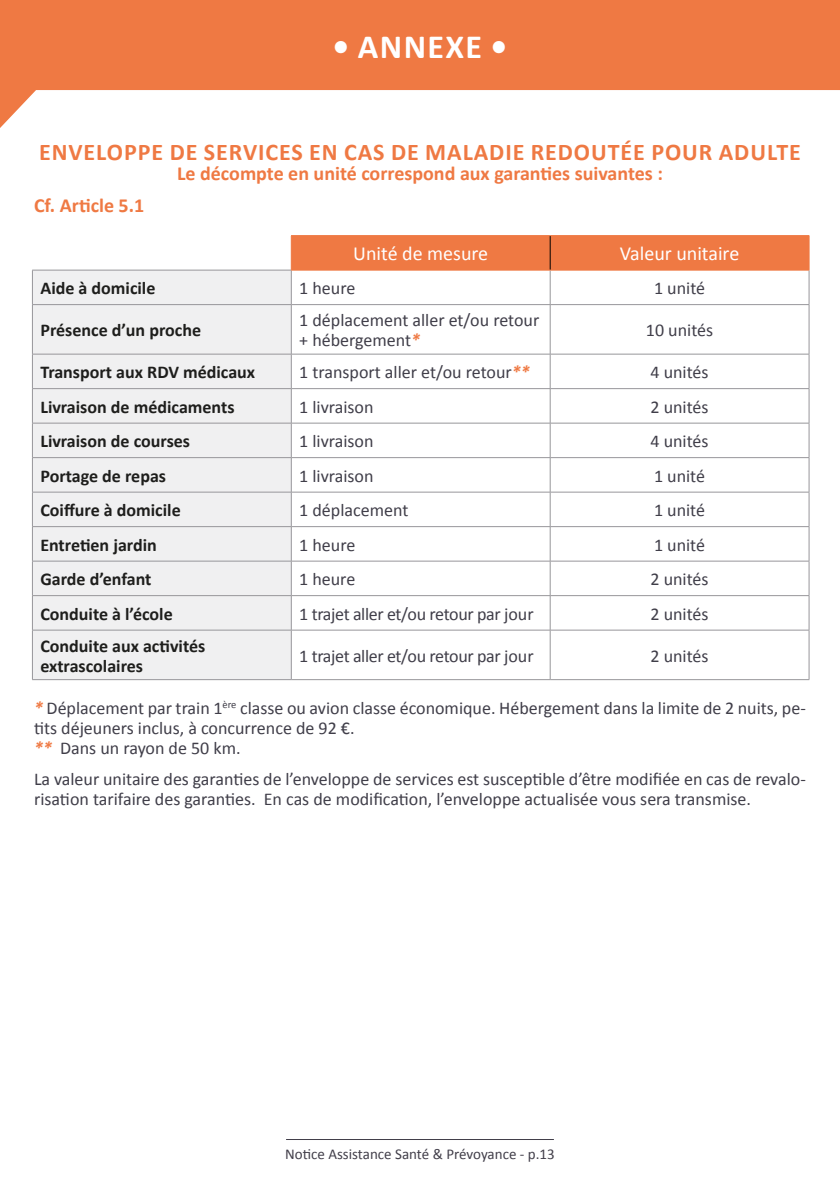
<style>
.page{position:relative;width:840px;height:1191px;background:#fff}
.page>*{position:absolute;margin:0;border:0;box-sizing:border-box;transform-origin:0 0}
.t1{font:700 34px "Calibri";letter-spacing:.04em;color:#fff}
.t2{font:700 24px "Calibri";letter-spacing:.04em;color:#ef7943}
.t3{font:700 20px "Calibri";color:#ef7943}
.t4{font:20px "Calibri";color:#fff}
.t5{font:18px/20px "Calibri";color:#403e49}
.t6{font:700 18px/20px "Calibri";color:#1e1e1c}
.t7{font:18px "Calibri";letter-spacing:-.02em;color:#403e49}
.t8{font:15px "Calibri";color:#423f4a}
.s1{font-weight:700;font-style:italic;color:#ef7943}
</style>
<div class="page">
<svg style="left:0;top:0;width:839px;height:128px;fill:#ef7943"></svg>
<hr style="left:286px;top:1139px;width:267px;height:1px;background:#423f4a">
<div style="left:292px;top:236px;width:516px;height:34px;background:#ef7943"></div>
<div style="left:33px;top:271px;width:258px;height:408px;background:#f0f0f1"></div>
<hr style="left:32px;top:270px;width:1px;height:34px;background:#97969a">
<hr style="left:291px;top:270px;width:1px;height:34px;background:#97969a">
<hr style="left:549px;top:270px;width:1px;height:34px;background:#97969a">
<hr style="left:808px;top:270px;width:1px;height:34px;background:#97969a">
<hr style="left:32px;top:304px;width:259px;height:1px;background:#97969a">
<hr style="left:32px;top:305px;width:1px;height:49px;background:#97969a">
<hr style="left:291px;top:304px;width:259px;height:1px;background:#97969a">
<hr style="left:291px;top:305px;width:1px;height:49px;background:#97969a">
<hr style="left:550px;top:304px;width:258px;height:1px;background:#97969a">
<hr style="left:549px;top:305px;width:1px;height:49px;background:#97969a">
<hr style="left:808px;top:305px;width:1px;height:49px;background:#97969a">
<hr style="left:32px;top:354px;width:259px;height:1px;background:#97969a">
<hr style="left:32px;top:354px;width:1px;height:34px;background:#97969a">
<hr style="left:291px;top:354px;width:259px;height:1px;background:#97969a">
<hr style="left:291px;top:354px;width:1px;height:34px;background:#97969a">
<hr style="left:550px;top:354px;width:258px;height:1px;background:#97969a">
<hr style="left:549px;top:354px;width:1px;height:34px;background:#97969a">
<hr style="left:808px;top:354px;width:1px;height:34px;background:#97969a">
<hr style="left:32px;top:388px;width:259px;height:1px;background:#97969a">
<hr style="left:32px;top:389px;width:1px;height:34px;background:#97969a">
<hr style="left:291px;top:388px;width:259px;height:1px;background:#97969a">
<hr style="left:291px;top:389px;width:1px;height:34px;background:#97969a">
<hr style="left:550px;top:388px;width:258px;height:1px;background:#97969a">
<hr style="left:549px;top:389px;width:1px;height:34px;background:#97969a">
<hr style="left:808px;top:389px;width:1px;height:34px;background:#97969a">
<hr style="left:32px;top:423px;width:259px;height:1px;background:#97969a">
<hr style="left:32px;top:423px;width:1px;height:34px;background:#97969a">
<hr style="left:291px;top:423px;width:259px;height:1px;background:#97969a">
<hr style="left:291px;top:423px;width:1px;height:34px;background:#97969a">
<hr style="left:550px;top:423px;width:258px;height:1px;background:#97969a">
<hr style="left:549px;top:423px;width:1px;height:34px;background:#97969a">
<hr style="left:808px;top:423px;width:1px;height:34px;background:#97969a">
<hr style="left:32px;top:457px;width:259px;height:1px;background:#97969a">
<hr style="left:32px;top:458px;width:1px;height:34px;background:#97969a">
<hr style="left:291px;top:457px;width:259px;height:1px;background:#97969a">
<hr style="left:291px;top:458px;width:1px;height:34px;background:#97969a">
<hr style="left:550px;top:457px;width:258px;height:1px;background:#97969a">
<hr style="left:549px;top:458px;width:1px;height:34px;background:#97969a">
<hr style="left:808px;top:458px;width:1px;height:34px;background:#97969a">
<hr style="left:32px;top:492px;width:259px;height:1px;background:#97969a">
<hr style="left:32px;top:492px;width:1px;height:34px;background:#97969a">
<hr style="left:291px;top:492px;width:259px;height:1px;background:#97969a">
<hr style="left:291px;top:492px;width:1px;height:34px;background:#97969a">
<hr style="left:550px;top:492px;width:258px;height:1px;background:#97969a">
<hr style="left:549px;top:492px;width:1px;height:34px;background:#97969a">
<hr style="left:808px;top:492px;width:1px;height:34px;background:#97969a">
<hr style="left:32px;top:526px;width:259px;height:1px;background:#97969a">
<hr style="left:32px;top:527px;width:1px;height:34px;background:#97969a">
<hr style="left:291px;top:526px;width:259px;height:1px;background:#97969a">
<hr style="left:291px;top:527px;width:1px;height:34px;background:#97969a">
<hr style="left:550px;top:526px;width:258px;height:1px;background:#97969a">
<hr style="left:549px;top:527px;width:1px;height:34px;background:#97969a">
<hr style="left:808px;top:527px;width:1px;height:34px;background:#97969a">
<hr style="left:32px;top:561px;width:259px;height:1px;background:#97969a">
<hr style="left:32px;top:561px;width:1px;height:34px;background:#97969a">
<hr style="left:291px;top:561px;width:259px;height:1px;background:#97969a">
<hr style="left:291px;top:561px;width:1px;height:34px;background:#97969a">
<hr style="left:550px;top:561px;width:258px;height:1px;background:#97969a">
<hr style="left:549px;top:561px;width:1px;height:34px;background:#97969a">
<hr style="left:808px;top:561px;width:1px;height:34px;background:#97969a">
<hr style="left:32px;top:595px;width:259px;height:1px;background:#97969a">
<hr style="left:32px;top:596px;width:1px;height:34px;background:#97969a">
<hr style="left:291px;top:595px;width:259px;height:1px;background:#97969a">
<hr style="left:291px;top:596px;width:1px;height:34px;background:#97969a">
<hr style="left:550px;top:595px;width:258px;height:1px;background:#97969a">
<hr style="left:549px;top:596px;width:1px;height:34px;background:#97969a">
<hr style="left:808px;top:596px;width:1px;height:34px;background:#97969a">
<hr style="left:32px;top:630px;width:259px;height:1px;background:#97969a">
<hr style="left:32px;top:630px;width:1px;height:49px;background:#97969a">
<hr style="left:291px;top:630px;width:259px;height:1px;background:#97969a">
<hr style="left:291px;top:630px;width:1px;height:49px;background:#97969a">
<hr style="left:550px;top:630px;width:258px;height:1px;background:#97969a">
<hr style="left:549px;top:630px;width:1px;height:49px;background:#97969a">
<hr style="left:808px;top:630px;width:1px;height:49px;background:#97969a">
<hr style="left:32px;top:679px;width:259px;height:1px;background:#97969a">
<hr style="left:291px;top:679px;width:259px;height:1px;background:#97969a">
<hr style="left:550px;top:679px;width:258px;height:1px;background:#97969a">
<hr style="left:32px;top:270px;width:259px;height:1px;background:#97969a">
<hr style="left:549px;top:236px;width:1px;height:34px;background:#000">
<hr style="left:291px;top:235px;width:259px;height:1px;background:#ef7943">
<hr style="left:291px;top:236px;width:1px;height:34px;background:#ef7943">
<hr style="left:550px;top:235px;width:258px;height:1px;background:#ef7943">
<hr style="left:808px;top:236px;width:1px;height:34px;background:#ef7943">
<hr style="left:291px;top:270px;width:259px;height:1px;background:#ef7943">
<hr style="left:550px;top:270px;width:258px;height:1px;background:#ef7943">
<h1 class="t1" style="left:332px;top:25px;width:176px">• ANNEXE •</h1>
<h2 class="t2" style="left:39px;top:136px;width:762px">ENVELOPPE DE SERVICES EN CAS DE MALADIE REDOUTÉE POUR ADULTE</h2>
<p class="t3" style="left:177px;top:160px;width:487px">Le décompte en unité correspond aux garanties suivantes :</p>
<p class="t3" style="left:34px;top:192px;width:112px">Cf. Article 5.1</p>
<p class="t4" style="left:353px;top:241px;width:136px">Unité de mesure</p>
<p class="t4" style="left:619px;top:241px;width:121px">Valeur unitaire</p>
<p class="t6" style="left:40px;top:278px;width:116px">Aide à domicile</p>
<p class="t5" style="left:299px;top:278px;width:58px">1 heure</p>
<p class="t5" style="left:653px;top:278px;width:53px">1 unité</p>
<p class="t6" style="left:40px;top:320px;width:162px">Présence d’un proche</p>
<p class="t5" style="left:299px;top:310px;width:241px">1 déplacement aller et/ou retour + hébergement<span class="s1">*</span></p>
<p class="t5" style="left:645px;top:320px;width:69px">10 unités</p>
<p class="t6" style="left:40px;top:362px;width:216px">Transport aux RDV médicaux</p>
<p class="t5" style="left:299px;top:362px;width:232px">1 transport aller et/ou retour<span class="s1">**</span></p>
<p class="t5" style="left:650px;top:362px;width:60px">4 unités</p>
<p class="t6" style="left:40px;top:396px;width:195px">Livraison de médicaments</p>
<p class="t5" style="left:299px;top:397px;width:76px">1 livraison</p>
<p class="t5" style="left:650px;top:397px;width:60px">2 unités</p>
<p class="t6" style="left:40px;top:431px;width:151px">Livraison de courses</p>
<p class="t5" style="left:299px;top:431px;width:76px">1 livraison</p>
<p class="t5" style="left:650px;top:431px;width:60px">4 unités</p>
<p class="t6" style="left:40px;top:465px;width:127px">Portage de repas</p>
<p class="t5" style="left:299px;top:466px;width:76px">1 livraison</p>
<p class="t5" style="left:653px;top:466px;width:53px">1 unité</p>
<p class="t6" style="left:40px;top:500px;width:142px">Coiffure à domicile</p>
<p class="t5" style="left:299px;top:500px;width:111px">1 déplacement</p>
<p class="t5" style="left:653px;top:500px;width:53px">1 unité</p>
<p class="t6" style="left:40px;top:534px;width:118px">Entretien jardin</p>
<p class="t5" style="left:299px;top:535px;width:58px">1 heure</p>
<p class="t5" style="left:653px;top:535px;width:53px">1 unité</p>
<p class="t6" style="left:40px;top:569px;width:113px">Garde d’enfant</p>
<p class="t5" style="left:299px;top:569px;width:58px">1 heure</p>
<p class="t5" style="left:650px;top:569px;width:60px">2 unités</p>
<p class="t6" style="left:40px;top:603px;width:134px">Conduite à l’école</p>
<p class="t7" style="left:299px;top:602px;width:236px">1 trajet aller et/ou retour par jour</p>
<p class="t5" style="left:650px;top:603px;width:60px">2 unités</p>
<p class="t6" style="left:40px;top:635px;width:166px">Conduite aux activités extrascolaires</p>
<p class="t7" style="left:299px;top:644px;width:236px">1 trajet aller et/ou retour par jour</p>
<p class="t5" style="left:650px;top:645px;width:60px">2 unités</p>
<p class="t5" style="left:34px;top:698px;width:773px"><span class="s1">*</span> Déplacement par train 1<sup>ère</sup> classe ou avion classe économique. Hébergement dans la limite de 2 nuits, pe&shy;tits déjeuners inclus, à concurrence de 92 €.<br><span class="s1">**</span> Dans un rayon de 50 km.</p>
<p class="t5" style="left:34px;top:769px;width:773px">La valeur unitaire des garanties de l’enveloppe de services est susceptible d’être modifiée en cas de revalo&shy;risation tarifaire des garanties. En cas de modification, l’enveloppe actualisée vous sera transmise.</p>
<p class="t8" style="left:285px;top:1144px;width:271px">Notice Assistance Santé &amp; Prévoyance - p.13</p>
</div>
